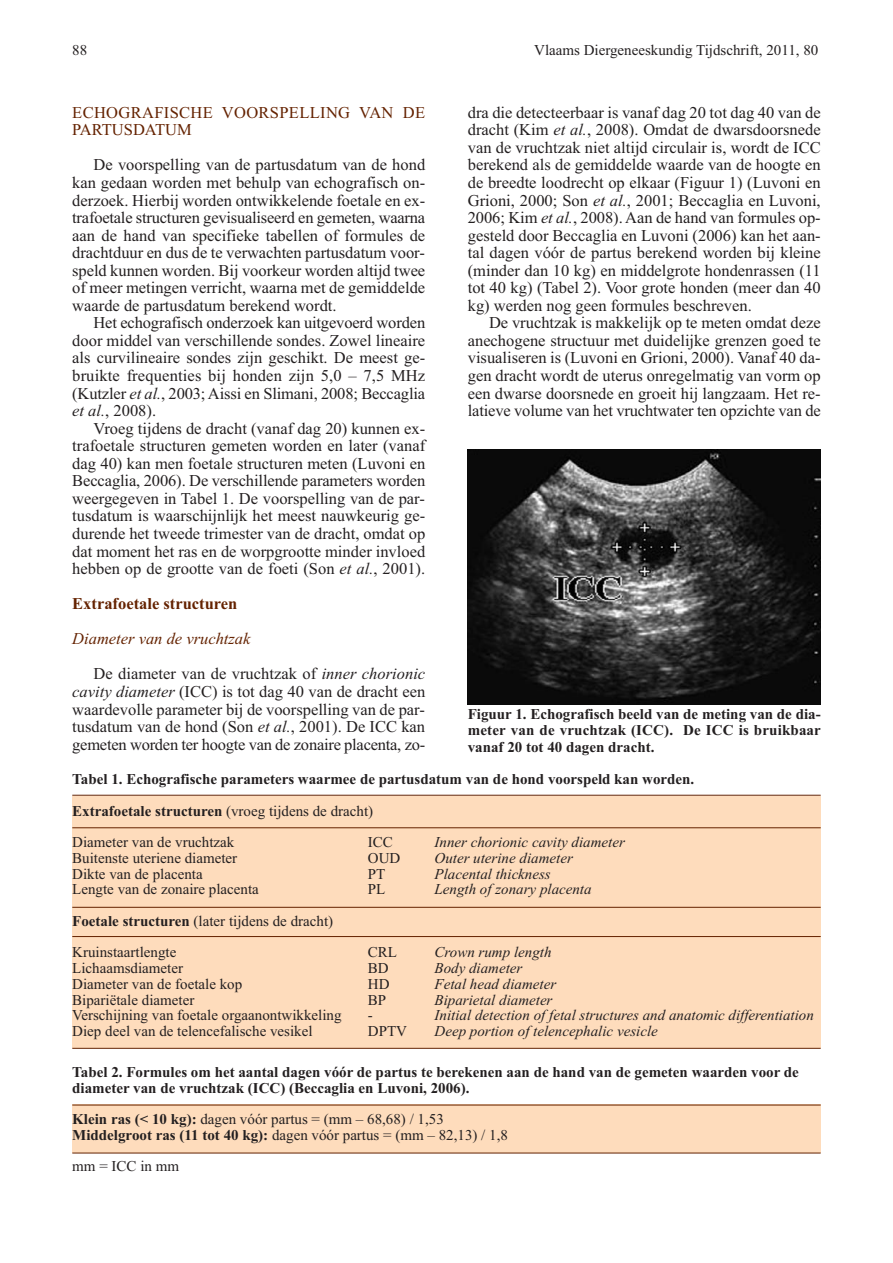
<style>
.page{position:relative;width:893px;height:1263px;background:#fff}
.page>*{position:absolute;margin:0;border:0;box-sizing:border-box;transform-origin:0 0}
.t1{font:16.5px/17.5px "Times New Roman";color:#231f20;text-align:justify}
.t2{font:16.5px/17.5px "Times New Roman";letter-spacing:.02em;color:#642200}
.t3{font:700 16.5px "Times New Roman";color:#642200}
.t4{font:15px/31.5px "Times New Roman";color:#231f20}
.t5{font:700 15px/31.5px "Times New Roman";color:#231f20}
.t6{font:italic 15px "Times New Roman";color:#231f20}
.s1{font-style:italic}
.s2{font-style:italic;color:#642200}
.s3{font-weight:400}
.s4{font-weight:700}
</style>
<div class="page">
<div style="left:72px;top:1105px;width:749px;height:48px;background:#fedcbc"></div>
<div style="left:72px;top:796px;width:749px;height:251px;background:#fedcbc"></div>
<hr style="left:72px;top:795px;width:749px;height:1px;background:#642200">
<hr style="left:72px;top:827px;width:749px;height:1px;background:#642200">
<hr style="left:72px;top:907px;width:749px;height:1px;background:#642200">
<hr style="left:72px;top:936px;width:749px;height:1px;background:#642200">
<hr style="left:72px;top:1048px;width:749px;height:1px;background:#642200">
<hr style="left:72px;top:1105px;width:749px;height:1px;background:#642200">
<hr style="left:72px;top:1153px;width:749px;height:1px;background:#642200">
<img style="left:468px;top:449px;width:353px;height:255px">
<p class="t4" style="left:72px;top:36px;width:16px">88</p>
<p class="t4" style="left:534px;top:36px;width:286px">Vlaams Diergeneeskundig Tijdschrift, 2011, 80</p>
<p class="t2" style="left:72px;top:105px;width:354px">ECHOGRAFISCHE VOORSPELLING VAN DE<br>PARTUSDATUM</p>
<p class="t1" style="left:72px;top:158px;width:354px;text-indent:21px">De voorspelling van de partusdatum van de hond kan gedaan worden met behulp van echografisch on&shy;derzoek. Hierbij worden ontwikkelende foetale en ex&shy;trafoetale structuren gevisualiseerd en gemeten, waarna aan de hand van specifieke tabellen of formules de drachtduur en dus de te verwachten partusdatum voor&shy;speld kunnen worden. Bij voorkeur worden altijd twee of meer metingen verricht, waarna met de gemiddelde waarde de partusdatum berekend wordt.</p>
<p class="t1" style="left:72px;top:316px;width:354px;text-indent:21px">Het echografisch onderzoek kan uitgevoerd worden door middel van verschillende sondes. Zowel lineaire als curvilineaire sondes zijn geschikt. De meest ge&shy;bruikte frequenties bij honden zijn 5,0 – 7,5 MHz (Kutzler <span class="s1">et al.</span>, 2003; Aissi en Slimani, 2008; Beccaglia <span class="s1">et al.</span>, 2008).</p>
<p class="t1" style="left:72px;top:421px;width:354px;text-indent:21px">Vroeg tijdens de dracht (vanaf dag 20) kunnen ex&shy;trafoetale structuren gemeten worden en later (vanaf dag 40) kan men foetale structuren meten (Luvoni en Beccaglia, 2006). De verschillende parameters worden weergegeven in Tabel 1. De voorspelling van de par&shy;tusdatum is waarschijnlijk het meest nauwkeurig ge&shy;durende het tweede trimester van de dracht, omdat op dat moment het ras en de worpgrootte minder invloed hebben op de grootte van de foeti (Son <span class="s1">et al.</span>, 2001).</p>
<p class="t3" style="left:72px;top:598px;width:167px">Extrafoetale structuren</p>
<p class="t1" style="left:94px;top:623px;width:333px;line-height:35.1px;text-indent:-21px"><span class="s2">Diameter van de vruchtzak<br></span>De diameter van de vruchtzak of <span class="s1">inner chorionic</span></p>
<p class="t1" style="left:72px;top:684px;width:354px"><span class="s1">cavity diameter</span> (ICC) is tot dag 40 van de dracht een waardevolle parameter bij de voorspelling van de par&shy;tusdatum van de hond (Son <span class="s1">et al.</span>, 2001). De ICC kan gemeten worden ter hoogte van de zonaire placenta, zo-</p>
<p class="t1" style="left:468px;top:105px;width:354px">dra die detecteerbaar is vanaf dag 20 tot dag 40 van de dracht (Kim <span class="s1">et al.</span>, 2008). Omdat de dwarsdoorsnede van de vruchtzak niet altijd circulair is, wordt de ICC berekend als de gemiddelde waarde van de hoogte en de breedte loodrecht op elkaar (Figuur 1) (Luvoni en Grioni, 2000; Son <span class="s1">et al.</span>, 2001; Beccaglia en Luvoni, 2006; Kim <span class="s1">et al.</span>, 2008). Aan de hand van formules op&shy;gesteld door Beccaglia en Luvoni (2006) kan het aan&shy;tal dagen vóór de partus berekend worden bij kleine (minder dan 10 kg) en middelgrote hondenrassen (11 tot 40 kg) (Tabel 2). Voor grote honden (meer dan 40 kg) werden nog geen formules beschreven.</p>
<p class="t1" style="left:468px;top:316px;width:354px;text-indent:21px">De vruchtzak is makkelijk op te meten omdat deze anechogene structuur met duidelijke grenzen goed te visualiseren is (Luvoni en Grioni, 2000). Vanaf 40 da&shy;gen dracht wordt de uterus onregelmatig van vorm op een dwarse doorsnede en groeit hij langzaam. Het re&shy;latieve volume van het vruchtwater ten opzichte van de</p>
<p class="t5" style="left:468px;top:708px;width:355px;line-height:16.2px;text-align:justify">Figuur 1. Echografisch beeld van de meting van de dia&shy;meter van de vruchtzak (ICC). De ICC is bruikbaar vanaf 20 tot 40 dagen dracht.</p>
<p class="t5" style="left:72px;top:765px;width:623px">Tabel 1. Echografische parameters waarmee de partusdatum van de hond voorspeld kan worden.<br>Extrafoetale structuren <span class="s3">(vroeg tijdens de dracht)<br>Diameter van de vruchtzak</span></p>
<p class="t4" style="left:368px;top:828px;width:27px">ICC</p>
<p class="t6" style="left:435px;top:837px;width:192px">Inner chorionic cavity diameter</p>
<p class="t4" style="left:72px;top:843px;width:166px">Buitenste uteriene diameter</p>
<p class="t4" style="left:368px;top:843px;width:34px">OUD</p>
<p class="t6" style="left:435px;top:852px;width:140px">Outer uterine diameter</p>
<p class="t4" style="left:72px;top:859px;width:132px">Dikte van de placenta</p>
<p class="t4" style="left:368px;top:859px;width:19px">PT</p>
<p class="t6" style="left:435px;top:868px;width:118px">Placental thickness</p>
<p class="t4" style="left:72px;top:875px;width:188px">Lengte van de zonaire placenta</p>
<p class="t4" style="left:368px;top:875px;width:19px">PL</p>
<p class="t6" style="left:435px;top:884px;width:159px">Length of zonary placenta</p>
<p class="t4" style="left:72px;top:906px;width:262px"><span class="s4">Foetale structuren</span> (later tijdens de dracht)<br>Kruinstaartlengte</p>
<p class="t4" style="left:368px;top:938px;width:31px">CRL</p>
<p class="t6" style="left:435px;top:947px;width:118px">Crown rump length</p>
<p class="t4" style="left:72px;top:954px;width:112px">Lichaamsdiameter</p>
<p class="t4" style="left:368px;top:954px;width:22px">BD</p>
<p class="t6" style="left:435px;top:963px;width:89px">Body diameter</p>
<p class="t4" style="left:72px;top:969px;width:171px">Diameter van de foetale kop</p>
<p class="t4" style="left:368px;top:969px;width:23px">HD</p>
<p class="t6" style="left:435px;top:978px;width:123px">Fetal head diameter</p>
<p class="t4" style="left:72px;top:985px;width:124px">Bipariëtale diameter</p>
<p class="t4" style="left:368px;top:985px;width:20px">BP</p>
<p class="t6" style="left:435px;top:994px;width:119px">Biparietal diameter</p>
<p class="t4" style="left:72px;top:1001px;width:271px">Verschijning van foetale orgaanontwikkeling</p>
<p class="t4" style="left:368px;top:1001px;width:6px">-</p>
<p class="t6" style="left:435px;top:1010px;width:381px">Initial detection of fetal structures and anatomic differentiation</p>
<p class="t4" style="left:72px;top:1017px;width:242px">Diep deel van de telencefalische vesikel</p>
<p class="t4" style="left:368px;top:1017px;width:41px">DPTV</p>
<p class="t6" style="left:435px;top:1026px;width:225px">Deep portion of telencephalic vesicle</p>
<p class="t5" style="left:72px;top:1065px;width:728px;line-height:15.8px">Tabel 2. Formules om het aantal dagen vóór de partus te berekenen aan de hand van de gemeten waarden voor de diameter van de vruchtzak (ICC) (Beccaglia en Luvoni, 2006).</p>
<p class="t4" style="left:72px;top:1112px;width:437px;line-height:15.8px"><span class="s4">Klein ras (&lt; 10 kg):</span> dagen vóór partus = (mm – 68,68) / 1,53<br><span class="s4">Middelgroot ras (11 tot 40 kg):</span> dagen vóór partus = (mm – 82,13) / 1,8</p>
<p class="t4" style="left:72px;top:1152px;width:108px">mm = ICC in mm</p>
</div>
